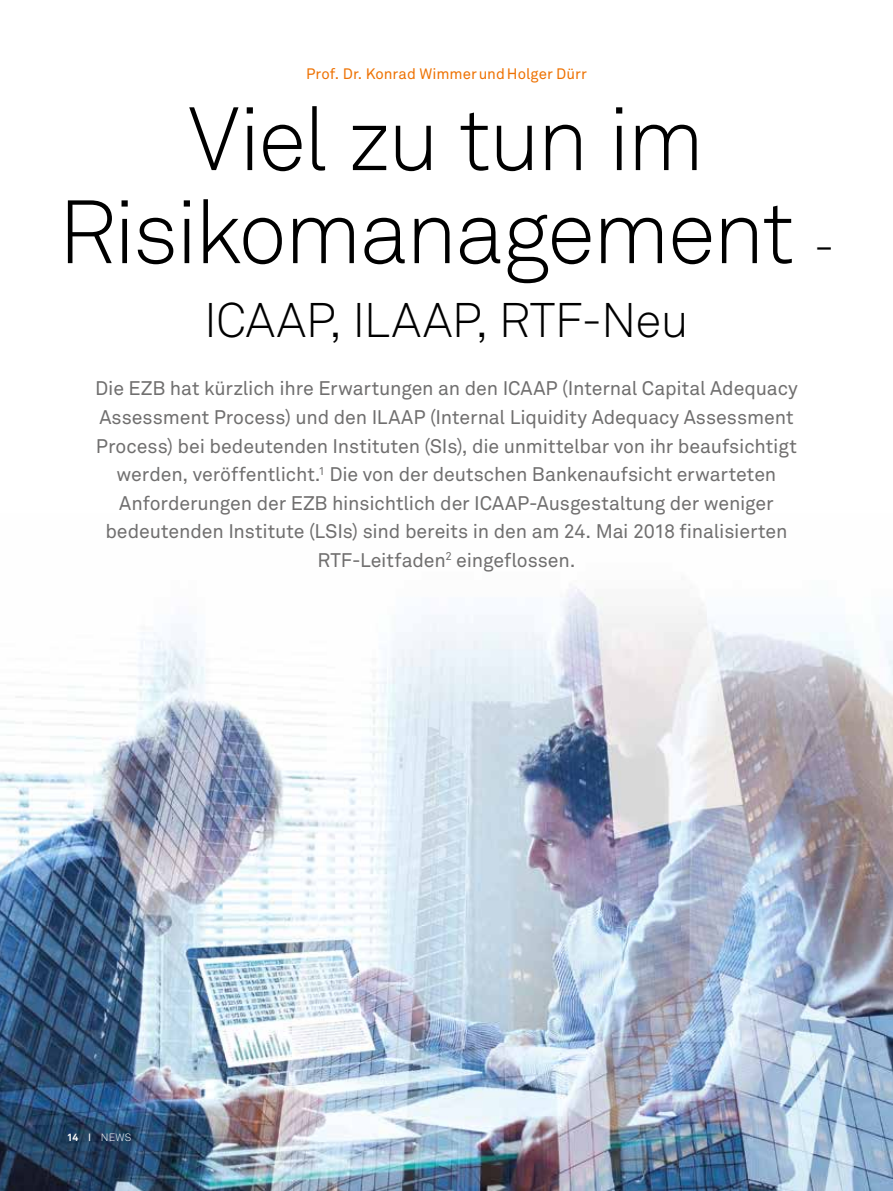
<style>
.page{position:relative;width:893px;height:1191px;background:#fff}
.page>*{position:absolute;margin:0;border:0;box-sizing:border-box;transform-origin:0 0}
.t1{font:300 88.5px/93px "Akkurat Std";letter-spacing:-.03em;color:#000;text-align:center}
.t2{font:300 48px "Akkurat Std";letter-spacing:-.01em;color:#000}
.t3{font:19.5px/28.5px "Akkurat Std";letter-spacing:-.005em;color:#706f6f;text-align:center}
.t4{font:15px "Akkurat Std";letter-spacing:.005em;color:#ee7203}
.t5{font:300 10.5px "Akkurat Std";color:#fff}
.s1{font-size:48px}
.s2{font-weight:700}
.s3{font-weight:400}
</style>
<div class="page">
<img style="left:0;top:587px;width:893px;height:604px">
<p class="t4" style="left:306px;top:65px;width:282px">Prof. Dr. Konrad WimmerundHolger Dürr</p>
<h1 class="t1" style="left:58px;top:93px;width:778px">Viel zu tun im<br>Risikomanagement <span class="s1">-</span></h1>
<h2 class="t2" style="left:204px;top:291px;width:486px">ICAAP, ILAAP, RTF-Neu</h2>
<p class="t3" style="left:95px;top:374px;width:704px">Die EZB hat kürzlich ihre Erwartungen an den ICAAP (Internal Capital Adequacy Assessment Process) und den ILAAP (Internal Liquidity Adequacy Assessment Process) bei bedeutenden Instituten (SIs), die unmittelbar von ihr beaufsichtigt werden, veröffentlicht.<sup>1</sup> Die von der deutschen Bankenaufsicht erwarteten Anforderungen der EZB hinsichtlich der ICAAP-Ausgestaltung der weniger bedeutenden Institute (LSIs) sind bereits in den am 24. Mai 2018 finalisierten RTF-Leitfaden<sup>2</sup> eingeflossen.</p>
<p class="t5" style="left:67px;top:1131px;width:66px"><span class="s2">14</span> <span class="s3">I</span> NEWS</p>
</div>
